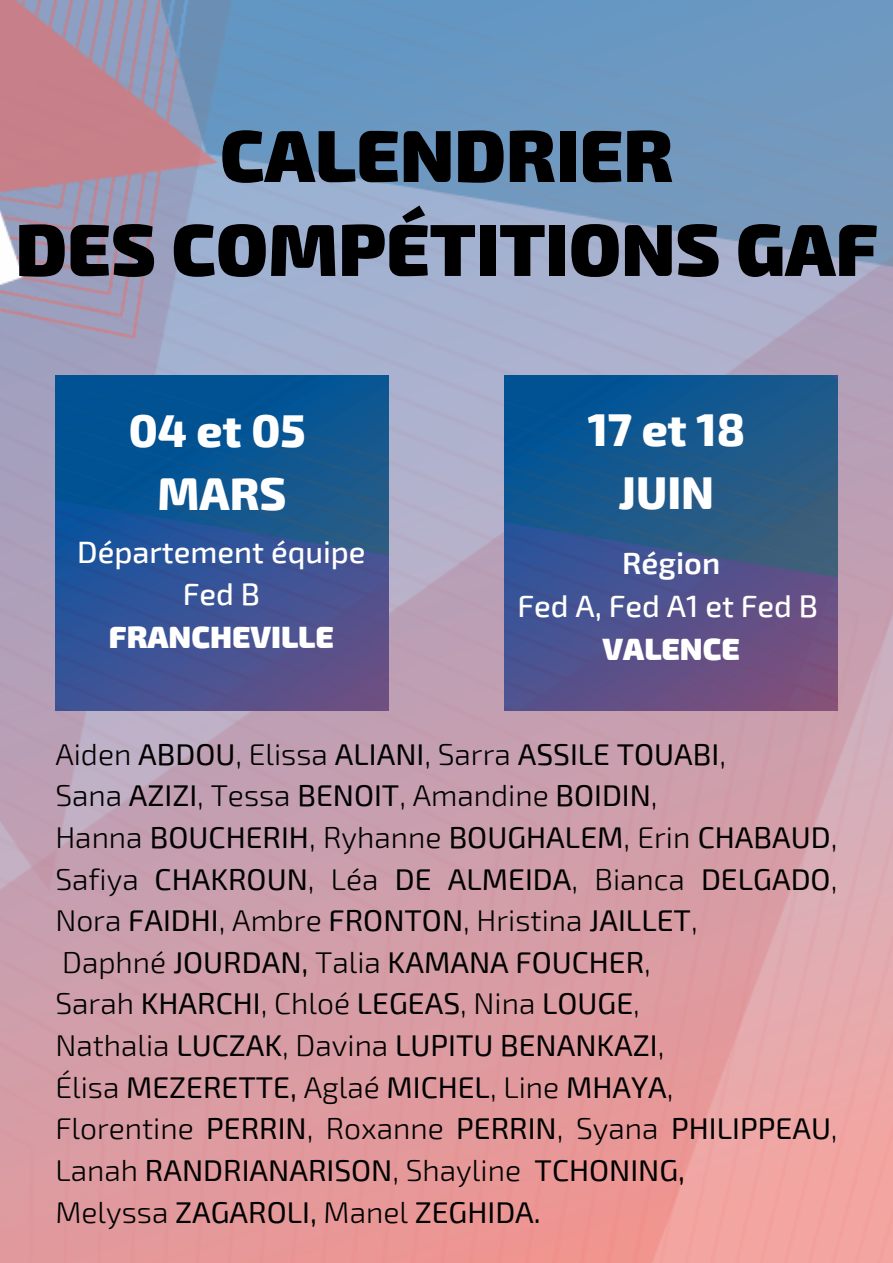
<style>
.page{position:relative;width:893px;height:1263px;background:#fff}
.page>*{position:absolute;margin:0;border:0;box-sizing:border-box;transform-origin:0 0}
.t1{font:900 73.65px/93.9px "Exo 2";color:#000;text-align:center}
.t2{font:800 45.08px/62.8px "Exo 2";color:#fff;text-align:center}
.t3{font:500 30.9px "Exo 2";color:#fff}
.t4{font:900 30.9px "Exo 2";color:#fff}
.t5{font:600 30.9px "Exo 2";color:#fff}
.t6{font:500 30.83px/42.7px "Exo 2";color:#fff;text-align:center}
.t7{font:900 30.83px "Exo 2";color:#fff}
.t8{font:30px/41.6px "Exo 2";color:#000}
.s1{font-weight:300}
</style>
<div class="page">
<img style="left:0;top:0;width:893px;height:1263px">
<img style="left:55px;top:376px;width:333px;height:334px">
<img style="left:504px;top:376px;width:333px;height:334px">
<h1 class="t1" style="left:15px;top:104px;width:864px">CALENDRIER<br>DES COMPÉTITIONS GAF</h1>
<h2 class="t2" style="left:129px;top:397px;width:178px">04 et 05<br>MARS</h2>
<h2 class="t2" style="left:588px;top:396px;width:159px">17 et 18<br>JUIN</h2>
<p class="t6" style="left:77px;top:529px;width:290px">Département équipe<br>Fed B</p>
<p class="t7" style="left:109px;top:617px;width:226px">FRANCHEVILLE</p>
<p class="t5" style="left:622px;top:543px;width:100px">Région</p>
<p class="t3" style="left:517px;top:586px;width:302px">Fed A, Fed A1 et Fed B</p>
<p class="t4" style="left:602px;top:628px;width:139px">VALENCE</p>
<p class="t8" style="left:55px;top:732px;width:783px"><span class="s1">Aiden</span> ABDOU<span class="s1">, Elissa</span> ALIANI<span class="s1">, Sarra</span> ASSILE TOUABI<span class="s1">,<br>Sana</span> AZIZI<span class="s1">, Tessa</span> BENOIT<span class="s1">, Amandine</span> BOIDIN<span class="s1">,<br>Hanna</span> BOUCHERIH<span class="s1">, Ryhanne</span> BOUGHALEM<span class="s1">, Erin</span> CHABAUD<span class="s1">, Safiya</span> CHAKROUN<span class="s1">, Léa</span> DE ALMEIDA<span class="s1">, Bianca</span> DELGADO<span class="s1">, Nora</span> FAIDHI<span class="s1">, Ambre</span> FRONTON<span class="s1">, Hristina</span> JAILLET<span class="s1">,<br>Daphné</span> JOURDAN, <span class="s1">Talia</span> KAMANA FOUCHER<span class="s1">,<br>Sarah</span> KHARCHI<span class="s1">, Chloé</span> LEGEAS<span class="s1">, Nina</span> LOUGE<span class="s1">,<br>Nathalia</span> LUCZAK<span class="s1">, Davina</span> LUPITU BENANKAZI<span class="s1">,<br>Élisa</span> MEZERETTE, <span class="s1">Aglaé</span> MICHEL<span class="s1">, Line</span> MHAYA<span class="s1">,<br>Florentine</span> PERRIN<span class="s1">, Roxanne</span> PERRIN<span class="s1">, Syana</span> PHILIPPEAU<span class="s1">, Lanah</span> RANDRIANARISON<span class="s1">, Shayline</span> TCHONING,<br><span class="s1">Melyssa</span> ZAGAROLI, <span class="s1">Manel</span> ZEGHIDA.</p>
</div>
